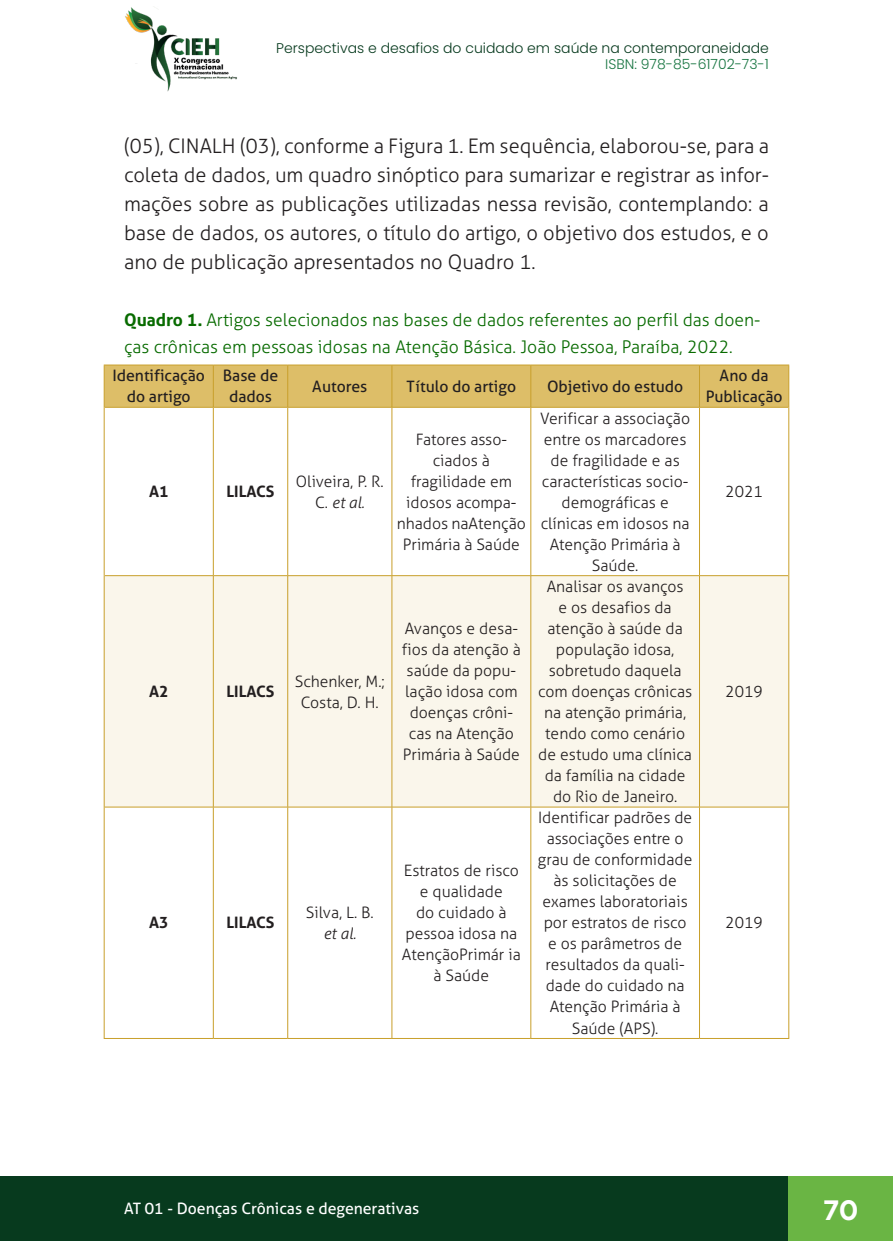
<style>
.page{position:relative;width:893px;height:1241px;background:#fff}
.page>*{position:absolute;margin:0;border:0;box-sizing:border-box;transform-origin:0 0}
.t1{font:700 28px "Geometria";color:#fff}
._8_CORPO{font:300 20.12px/28.9px "Aller";color:#231f20;text-align:justify}
._13_LEGENDAS{font:300 17.5px/26.2px "Aller";color:#086b00}
._10_CELULAS{font:300 15.75px/21px "Aller";color:#231f20;text-align:center}
._10_CELULAS-2{font:15.75px/21px "Aller";color:#231f20;text-align:center}
.t2{font:15.75px "Aller";color:#fff}
._10_CELULAS-3{font:700 15.75px "Aller";color:#231f20}
.t3{font:300 14px "Poppins";color:#073a1e}
.t4{font:300 14px "Poppins";color:#177541}
.s1{font-weight:700}
.s2{font-style:italic}
</style>
<div class="page">
<div style="left:0;top:1176px;width:893px;height:64px;background:#073a1e"></div>
<div style="left:789px;top:1176px;width:104px;height:64px;background:#6ab544"></div>
<img style="left:125px;top:6px;width:112px;height:86px">
<div style="left:105px;top:365px;width:683px;height:42px;background:#ddbe68"></div>
<svg style="left:105px;top:408px;width:683px;height:629px"></svg>
<div style="left:105px;top:576px;width:683px;height:230px;background:#faf6eb"></div>
<hr style="left:104px;top:407px;width:1px;height:168px;background:#c89f2b">
<hr style="left:788px;top:407px;width:1px;height:168px;background:#c89f2b">
<hr style="left:104px;top:575px;width:1px;height:232px;background:#c89f2b">
<hr style="left:788px;top:575px;width:1px;height:232px;background:#c89f2b">
<hr style="left:104px;top:807px;width:1px;height:231px;background:#c89f2b">
<hr style="left:788px;top:807px;width:1px;height:231px;background:#c89f2b">
<hr style="left:213px;top:407px;width:1px;height:168px;background:#c89f2b">
<hr style="left:287px;top:407px;width:1px;height:168px;background:#c89f2b">
<hr style="left:392px;top:407px;width:1px;height:168px;background:#c89f2b">
<hr style="left:530px;top:407px;width:1px;height:168px;background:#c89f2b">
<hr style="left:699px;top:407px;width:1px;height:168px;background:#c89f2b">
<hr style="left:105px;top:575px;width:108px;height:1px;background:#c89f2b">
<hr style="left:213px;top:575px;width:75px;height:1px;background:#c89f2b">
<hr style="left:213px;top:575px;width:1px;height:231px;background:#c89f2b">
<hr style="left:288px;top:575px;width:104px;height:1px;background:#c89f2b">
<hr style="left:287px;top:575px;width:1px;height:231px;background:#c89f2b">
<hr style="left:392px;top:575px;width:139px;height:1px;background:#c89f2b">
<hr style="left:392px;top:575px;width:1px;height:231px;background:#c89f2b">
<hr style="left:531px;top:575px;width:168px;height:1px;background:#c89f2b">
<hr style="left:530px;top:575px;width:1px;height:231px;background:#c89f2b">
<hr style="left:699px;top:575px;width:89px;height:1px;background:#c89f2b">
<hr style="left:699px;top:575px;width:1px;height:231px;background:#c89f2b">
<hr style="left:105px;top:806px;width:108px;height:1px;background:#c89f2b">
<hr style="left:213px;top:806px;width:75px;height:1px;background:#c89f2b">
<hr style="left:213px;top:807px;width:1px;height:231px;background:#c89f2b">
<hr style="left:288px;top:806px;width:104px;height:1px;background:#c89f2b">
<hr style="left:287px;top:807px;width:1px;height:231px;background:#c89f2b">
<hr style="left:392px;top:806px;width:139px;height:1px;background:#c89f2b">
<hr style="left:392px;top:807px;width:1px;height:231px;background:#c89f2b">
<hr style="left:531px;top:806px;width:168px;height:1px;background:#c89f2b">
<hr style="left:530px;top:807px;width:1px;height:231px;background:#c89f2b">
<hr style="left:699px;top:806px;width:89px;height:1px;background:#c89f2b">
<hr style="left:699px;top:807px;width:1px;height:231px;background:#c89f2b">
<hr style="left:104px;top:1037px;width:109px;height:1px;background:#c89f2b">
<hr style="left:213px;top:1037px;width:75px;height:1px;background:#c89f2b">
<hr style="left:288px;top:1037px;width:104px;height:1px;background:#c89f2b">
<hr style="left:392px;top:1037px;width:139px;height:1px;background:#c89f2b">
<hr style="left:531px;top:1037px;width:168px;height:1px;background:#c89f2b">
<hr style="left:699px;top:1037px;width:90px;height:1px;background:#c89f2b">
<hr style="left:104px;top:364px;width:109px;height:1px;background:#c89f2b">
<hr style="left:104px;top:365px;width:1px;height:42px;background:#c89f2b">
<hr style="left:213px;top:364px;width:75px;height:1px;background:#c89f2b">
<hr style="left:288px;top:364px;width:104px;height:1px;background:#c89f2b">
<hr style="left:392px;top:364px;width:139px;height:1px;background:#c89f2b">
<hr style="left:531px;top:364px;width:168px;height:1px;background:#c89f2b">
<hr style="left:699px;top:364px;width:90px;height:1px;background:#c89f2b">
<hr style="left:788px;top:365px;width:1px;height:42px;background:#c89f2b">
<hr style="left:213px;top:365px;width:1px;height:42px;background:#c89f2b">
<hr style="left:287px;top:365px;width:1px;height:42px;background:#c89f2b">
<hr style="left:392px;top:365px;width:1px;height:42px;background:#c89f2b">
<hr style="left:530px;top:365px;width:1px;height:42px;background:#c89f2b">
<hr style="left:699px;top:365px;width:1px;height:42px;background:#c89f2b">
<hr style="left:105px;top:407px;width:108px;height:1px;background:#c89f2b">
<hr style="left:213px;top:407px;width:75px;height:1px;background:#c89f2b">
<hr style="left:288px;top:407px;width:104px;height:1px;background:#c89f2b">
<hr style="left:392px;top:407px;width:139px;height:1px;background:#c89f2b">
<hr style="left:531px;top:407px;width:168px;height:1px;background:#c89f2b">
<hr style="left:699px;top:407px;width:89px;height:1px;background:#c89f2b">
<p class="t3" style="left:276px;top:39px;width:494px">Perspectivas e desafios do cuidado em saúde na contemporaneidade</p>
<p class="t4" style="left:605px;top:56px;width:165px">ISBN: 978-85-61702-73-1</p>
<p class="_8_CORPO" style="left:124px;top:131px;width:646px">(05), CINALH (03), conforme a Figura 1. Em sequência, elaborou-se, para a coleta de dados, um quadro sinóptico para sumarizar e registrar as infor&shy;mações sobre as publicações utilizadas nessa revisão, contemplando: a base de dados, os autores, o título do artigo, o objetivo dos estudos, e o ano de publicação apresentados no Quadro 1.</p>
<p class="_13_LEGENDAS" style="left:124px;top:307px;width:638px"><span class="s1">Quadro 1.</span> Artigos selecionados nas bases de dados referentes ao perfil das doen&shy;ças crônicas em pessoas idosas na Atenção Básica. João Pessoa, Paraíba, 2022.</p>
<p class="_10_CELULAS-2" style="left:113px;top:365px;width:94px">Identificação do artigo</p>
<p class="_10_CELULAS-2" style="left:223px;top:365px;width:57px">Base de dados</p>
<p class="_10_CELULAS-2" style="left:312px;top:375px;width:57px">Autores</p>
<p class="_10_CELULAS-2" style="left:407px;top:375px;width:111px">Título do artigo</p>
<p class="_10_CELULAS-2" style="left:547px;top:375px;width:138px">Objetivo do estudo</p>
<p class="_10_CELULAS-2" style="left:706px;top:365px;width:78px">Ano da<br>Publicação</p>
<p class="_10_CELULAS-3" style="left:149px;top:481px;width:21px">A1</p>
<p class="_10_CELULAS-3" style="left:226px;top:481px;width:50px">LILACS</p>
<p class="_10_CELULAS" style="left:296px;top:470px;width:89px">Oliveira, P. R.<br>C. <span class="s2">et al.</span></p>
<p class="_10_CELULAS-3" style="left:149px;top:681px;width:21px">A2</p>
<p class="_10_CELULAS-3" style="left:226px;top:681px;width:50px">LILACS</p>
<p class="_10_CELULAS" style="left:295px;top:670px;width:91px">Schenker, M.;<br>Costa, D. H.</p>
<p class="_10_CELULAS-3" style="left:149px;top:912px;width:21px">A3</p>
<p class="_10_CELULAS-3" style="left:226px;top:912px;width:50px">LILACS</p>
<p class="_10_CELULAS" style="left:306px;top:901px;width:69px">Silva, L. B. <span class="s2">et al.</span></p>
<p class="_10_CELULAS" style="left:397px;top:428px;width:130px">Fatores asso&shy;ciados à fragilidade em idosos acompa&shy;nhados naAtenção<br>Primária à Saúde</p>
<p class="_10_CELULAS" style="left:402px;top:617px;width:120px">Avanços e desa&shy;fios da atenção à saúde da popu&shy;lação idosa com doenças crôni&shy;cas na Atenção<br>Primária à Saúde</p>
<p class="_10_CELULAS" style="left:402px;top:859px;width:120px">Estratos de risco e qualidade<br>do cuidado à pessoa idosa na<br>AtençãoPrimár ia à Saúde</p>
<p class="_10_CELULAS" style="left:540px;top:407px;width:151px">Verificar a associação entre os marcadores de fragilidade e as características socio&shy;demográficas e clínicas em idosos na<br>Atenção Primária à<br>Saúde.</p>
<p class="_10_CELULAS" style="left:538px;top:575px;width:156px">Analisar os avanços<br>e os desafios da atenção à saúde da população idosa, sobretudo daquela com doenças crônicas na atenção primária, tendo como cenário de estudo uma clínica da família na cidade do Rio de Janeiro.</p>
<p class="_10_CELULAS" style="left:538px;top:807px;width:156px">Identificar padrões de associações entre o grau de conformidade às solicitações de exames laboratoriais por estratos de risco e os parâmetros de resultados da quali&shy;dade do cuidado na<br>Atenção Primária à<br>Saúde (APS).</p>
<p class="_10_CELULAS" style="left:725px;top:481px;width:39px">2021</p>
<p class="_10_CELULAS" style="left:725px;top:680px;width:39px">2019</p>
<p class="_10_CELULAS" style="left:725px;top:912px;width:39px">2019</p>
<p class="t2" style="left:124px;top:1198px;width:297px">AT 01 - Doenças Crônicas e degenerativas</p>
<h1 class="t1" style="left:823px;top:1192px;width:37px">70</h1>
</div>
